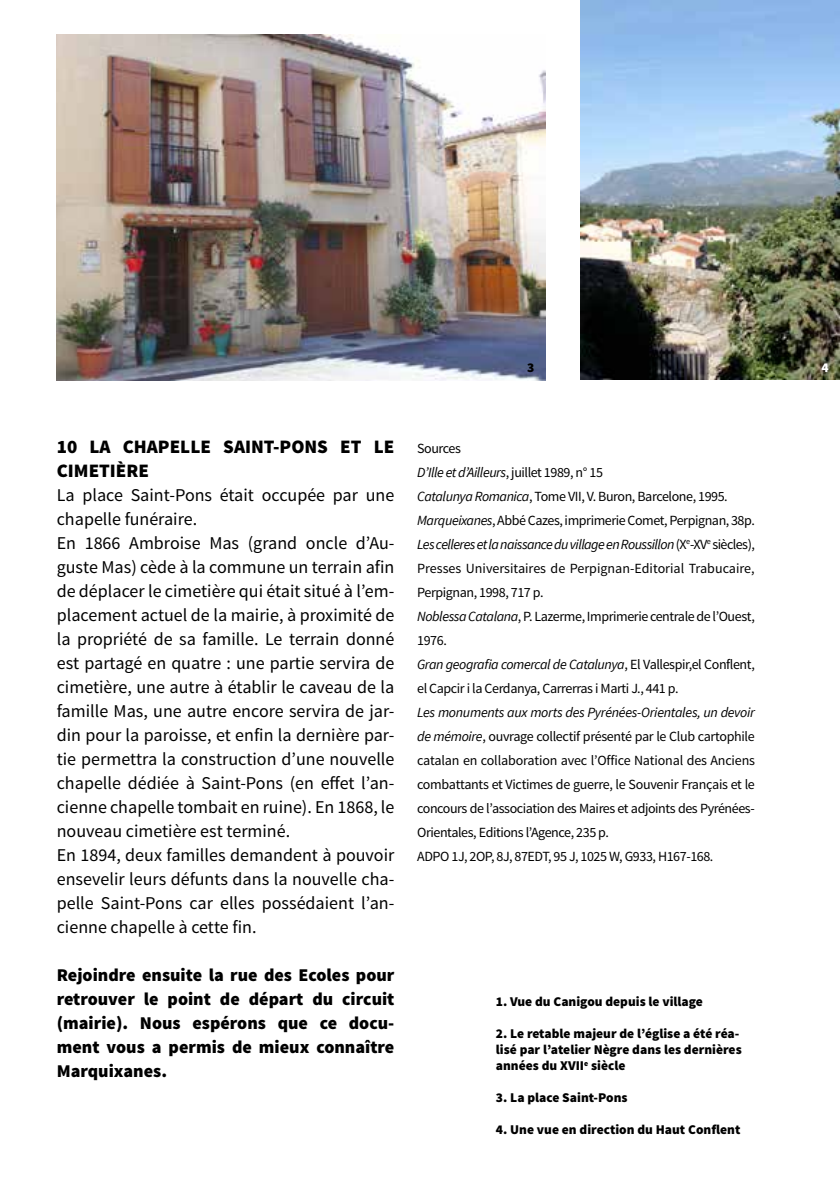
<style>
.page{position:relative;width:840px;height:1191px;background:#fff}
.page>*{position:absolute;margin:0;border:0;box-sizing:border-box;transform-origin:0 0}
.t1{font:900 19px/24px "Source Sans Pro";color:#000}
.t2{font:18px/24px "Source Sans Pro";color:#000}
.t3{font:900 18px/24px "Source Sans Pro";color:#000;text-align:justify}
.t4{font:14px/24px "Source Sans Pro";letter-spacing:-.03em;color:#000}
.t5{font:900 13.4px/16px "Source Sans Pro";color:#000}
.t6{font:900 13.4px "Source Sans Pro";color:#fff}
.s1{font-style:italic}
</style>
<div class="page">
<img style="left:57px;top:35px;width:488px;height:346px">
<img style="left:580px;top:0;width:259px;height:380px">
<p class="t5" style="left:527px;top:360px;width:9px">3</p>
<p class="t6" style="left:807px;top:359px;width:22px">4 4</p>
<h1 class="t1" style="left:57px;top:435px;width:339px">10 La chapelle Saint-Pons et le cimetière</h1>
<p class="t2" style="left:57px;top:483px;width:339px">La place Saint-Pons était occupée par une chapelle funéraire.<br>En 1866 Ambroise Mas (grand oncle d’Au&shy;guste Mas) cède à la commune un terrain afin de déplacer le cimetière qui était situé à l’em&shy;placement actuel de la mairie, à proximité de la propriété de sa famille. Le terrain donné est partagé en quatre : une partie servira de cimetière, une autre à établir le caveau de la famille Mas, une autre encore servira de jar&shy;din pour la paroisse, et enfin la dernière par&shy;tie permettra la construction d’une nouvelle chapelle dédiée à Saint-Pons (en effet l’an&shy;cienne chapelle tombait en ruine). En 1868, le nouveau cimetière est terminé.<br>En 1894, deux familles demandent à pouvoir ensevelir leurs défunts dans la nouvelle cha&shy;pelle Saint-Pons car elles possédaient l’an&shy;cienne chapelle à cette fin.</p>
<p class="t3" style="left:57px;top:963px;width:339px">Rejoindre ensuite la rue des Ecoles pour retrouver le point de départ du circuit (mairie). Nous espérons que ce docu&shy;ment vous a permis de mieux connaître Marquixanes.</p>
<p class="t4" style="left:417px;top:436px;width:339px">Sources<br><span class="s1">D’Ille et d’Ailleurs</span>, juillet 1989, n° 15<br><span class="s1">Catalunya Romanica</span>, Tome VII, V. Buron, Barcelone, 1995.<br><span class="s1">Marqueixanes</span>, Abbé Cazes, imprimerie Comet, Perpignan, 38p.<br><span class="s1">Les celleres et la naissance du village en Roussillon</span> (X<sup>e</sup>-XV<sup>e</sup> siècles), Presses Universitaires de Perpignan-Editorial Trabucaire, Perpignan, 1998, 717 p.<br><span class="s1">Noblessa Catalana</span>, P. Lazerme, Imprimerie centrale de l’Ouest, 1976.<br><span class="s1">Gran geografia comercal de Catalunya</span>, El Vallespir,el Conflent, el Capcir i la Cerdanya, Carrerras i Marti J., 441 p.</p>
<p class="t4" style="left:417px;top:700px;width:339px"><span class="s1">Les monuments aux morts des Pyrénées-Orientales, un devoir de mémoire</span>, ouvrage collectif présenté par le Club cartophile catalan en collaboration avec l’Office National des Anciens combattants et Victimes de guerre, le Souvenir Français et le concours de l’association des Maires et adjoints des Pyrénées-Orientales, Editions l’Agence, 235 p.<br>ADPO 1J, 2OP, 8J, 87EDT, 95 J, 1025 W, G933, H167-168.</p>
<p class="t5" style="left:495px;top:994px;width:208px">1. Vue du Canigou depuis le village</p>
<p class="t5" style="left:495px;top:1026px;width:247px">2. Le retable majeur de l’église a été réa&shy;lisé par l’atelier Nègre dans les dernières années du XVII <sup>e</sup> siècle</p>
<p class="t5" style="left:495px;top:1090px;width:133px">3. La place Saint-Pons</p>
<p class="t5" style="left:495px;top:1122px;width:246px">4. Une vue en direction du Haut Conflent</p>
</div>
